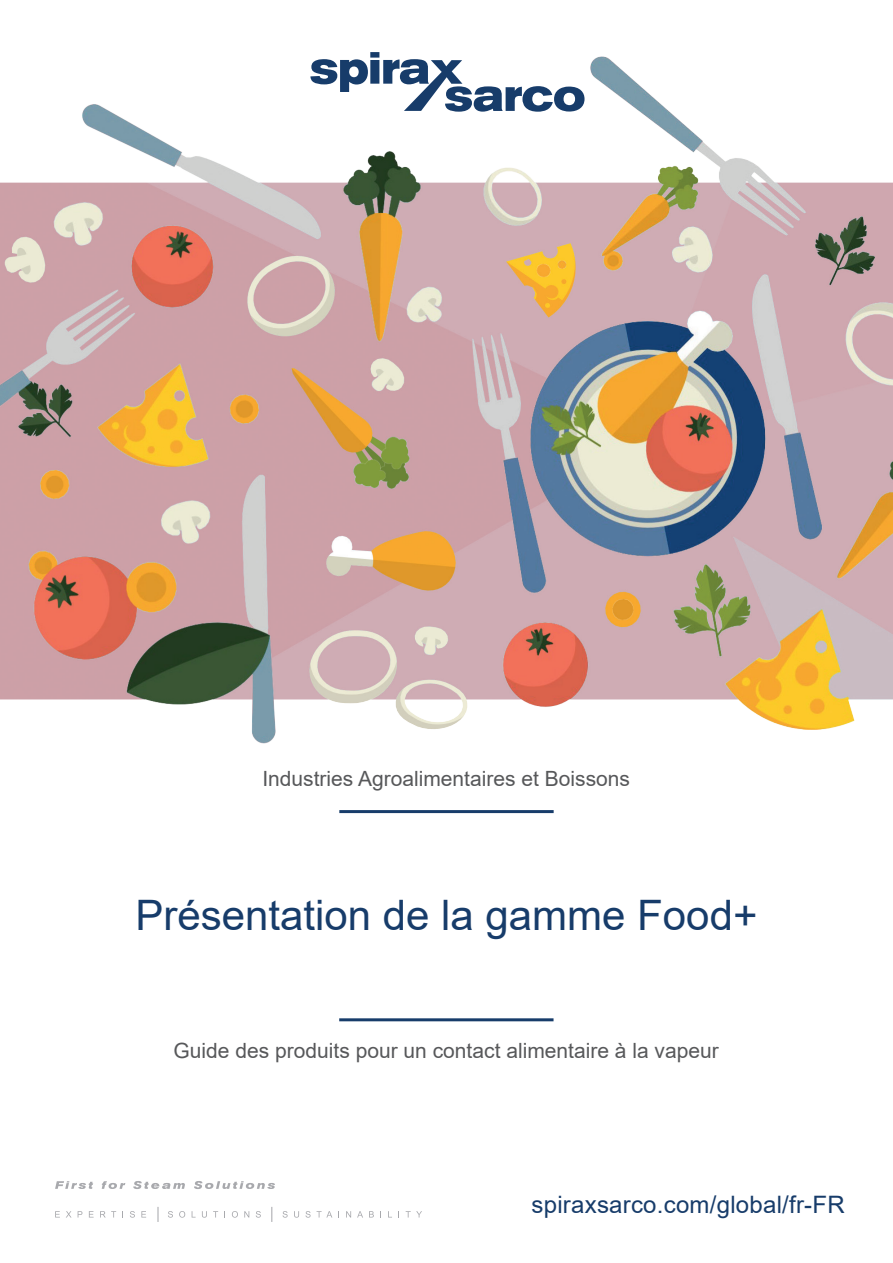
<style>
.page{position:relative;width:893px;height:1263px;background:#fff}
.page>*{position:absolute;margin:0;border:0;box-sizing:border-box;transform-origin:0 0}
.t1{font:42px "Arial";color:#173c6a}
.t2{font:24px "Arial";letter-spacing:.01em;color:#173c6a}
.t3{font:21px "Arial";color:#57585a}
</style>
<div class="page">
<svg style="left:55px;top:1211px;width:5px;height:6px"></svg>
<svg style="left:66px;top:1211px;width:5px;height:6px"></svg>
<svg style="left:78px;top:1211px;width:4px;height:6px"></svg>
<svg style="left:89px;top:1211px;width:5px;height:6px"></svg>
<svg style="left:100px;top:1211px;width:16px;height:6px"></svg>
<svg style="left:130px;top:1211px;width:5px;height:6px"></svg>
<svg style="left:141px;top:1211px;width:5px;height:6px"></svg>
<svg style="left:168px;top:1211px;width:5px;height:6px"></svg>
<svg style="left:179px;top:1211px;width:6px;height:6px"></svg>
<svg style="left:202px;top:1211px;width:5px;height:6px"></svg>
<svg style="left:232px;top:1211px;width:6px;height:6px"></svg>
<svg style="left:244px;top:1211px;width:5px;height:6px"></svg>
<svg style="left:256px;top:1211px;width:5px;height:6px"></svg>
<svg style="left:283px;top:1211px;width:5px;height:6px"></svg>
<svg style="left:294px;top:1211px;width:5px;height:6px"></svg>
<svg style="left:305px;top:1211px;width:6px;height:6px"></svg>
<svg style="left:317px;top:1211px;width:15px;height:6px"></svg>
<svg style="left:346px;top:1211px;width:5px;height:6px"></svg>
<svg style="left:357px;top:1211px;width:6px;height:6px"></svg>
<svg style="left:369px;top:1211px;width:5px;height:6px"></svg>
<svg style="left:406px;top:1211px;width:16px;height:6px"></svg>
<svg style="left:157px;top:1207px;width:2px;height:15px"></svg>
<svg style="left:271px;top:1207px;width:1px;height:15px"></svg>
<svg style="left:55px;top:1181px;width:220px;height:8px"></svg>
<hr style="left:339px;top:810px;width:215px;height:3px;background:#173c6a">
<hr style="left:339px;top:1018px;width:214px;height:3px;background:#173c6a">
<img style="left:0;top:53px;width:893px;height:691px">
<p class="t3" style="left:262px;top:764px;width:369px">Industries Agroalimentaires et Boissons</p>
<h1 class="t1" style="left:135px;top:886px;width:624px">Présentation de la gamme Food+</h1>
<p class="t3" style="left:174px;top:1036px;width:547px">Guide des produits pour un contact alimentaire à la vapeur</p>
<p class="t2" style="left:531px;top:1188px;width:315px">spiraxsarco.com/global/fr-FR</p>
</div>
